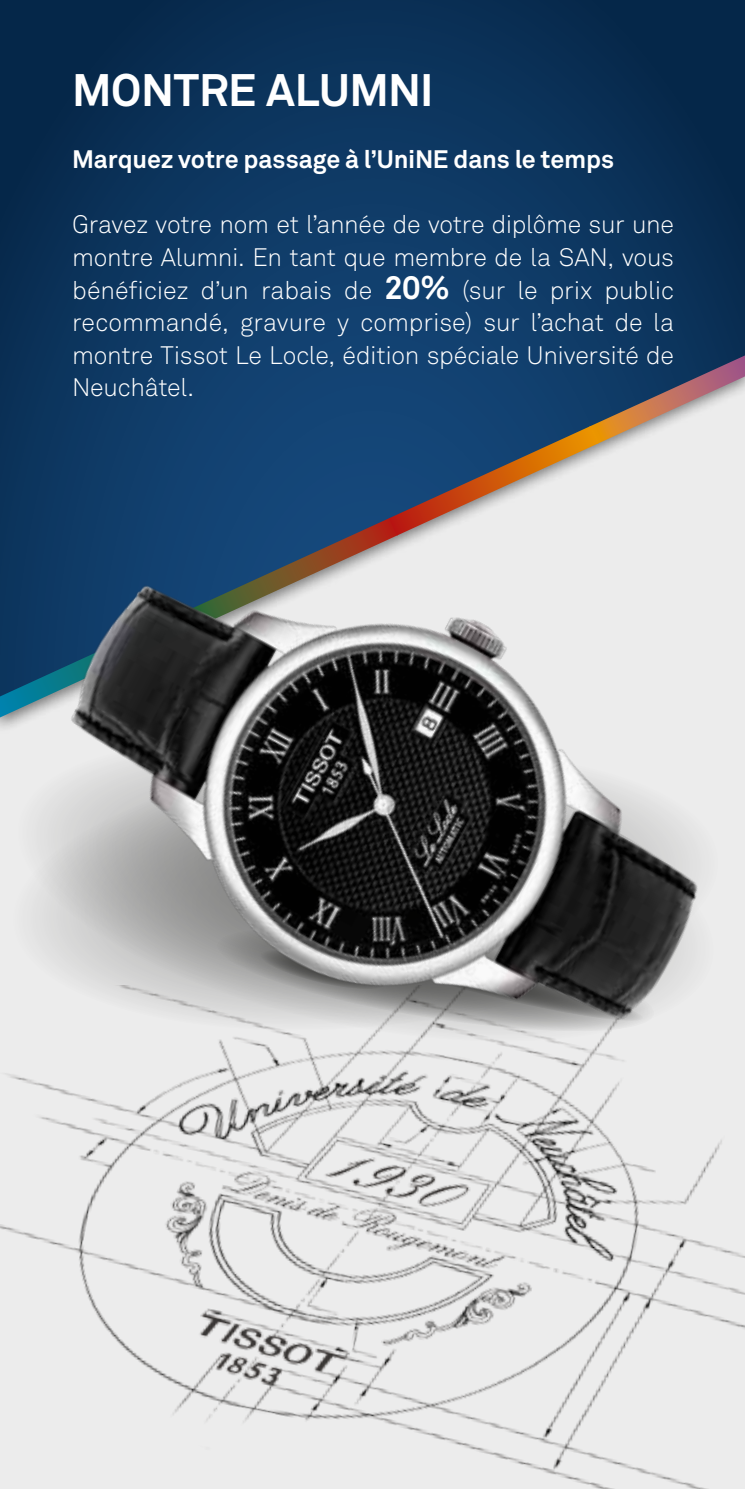
<style>
.page{position:relative;width:745px;height:1489px;background:#fff}
.page>*{position:absolute;margin:0;border:0;box-sizing:border-box;transform-origin:0 0}
.t1{font:700 45px "Akkurat";letter-spacing:-.01em;color:#fff}
.t2{font:300 25px/32.5px "Akkurat";letter-spacing:-.01em;color:#fff;text-align:justify}
.t3{font:700 25px "Akkurat";letter-spacing:-.005em;color:#fff}
.s1{font-weight:700;font-size:32.5px}
</style>
<div class="page">
<svg style="left:0;top:0;width:744px;height:355px;background:#0b335a"></svg>
<img style="left:0;top:985px;width:744px;height:503px">
<svg style="left:0;top:355px;width:744px;height:362px;background:#546d89"></svg>
<img style="left:0;top:576px;width:736px;height:470px">
<h1 class="t1" style="left:72px;top:61px;width:363px">MONTRE ALUMNI</h1>
<p class="t3" style="left:72px;top:144px;width:543px">Marquez votre passage à l’UniNE dans le temps</p>
<p class="t2" style="left:72px;top:209px;width:603px">Gravez votre nom et l’année de votre diplôme sur une montre Alumni. En tant que membre de la SAN, vous bénéficiez d’un rabais de <span class="s1">20%</span> (sur le prix public recommandé, gravure y comprise) sur l’achat de la montre Tissot Le Locle, édition spéciale Université de Neuchâtel.</p>
</div>
